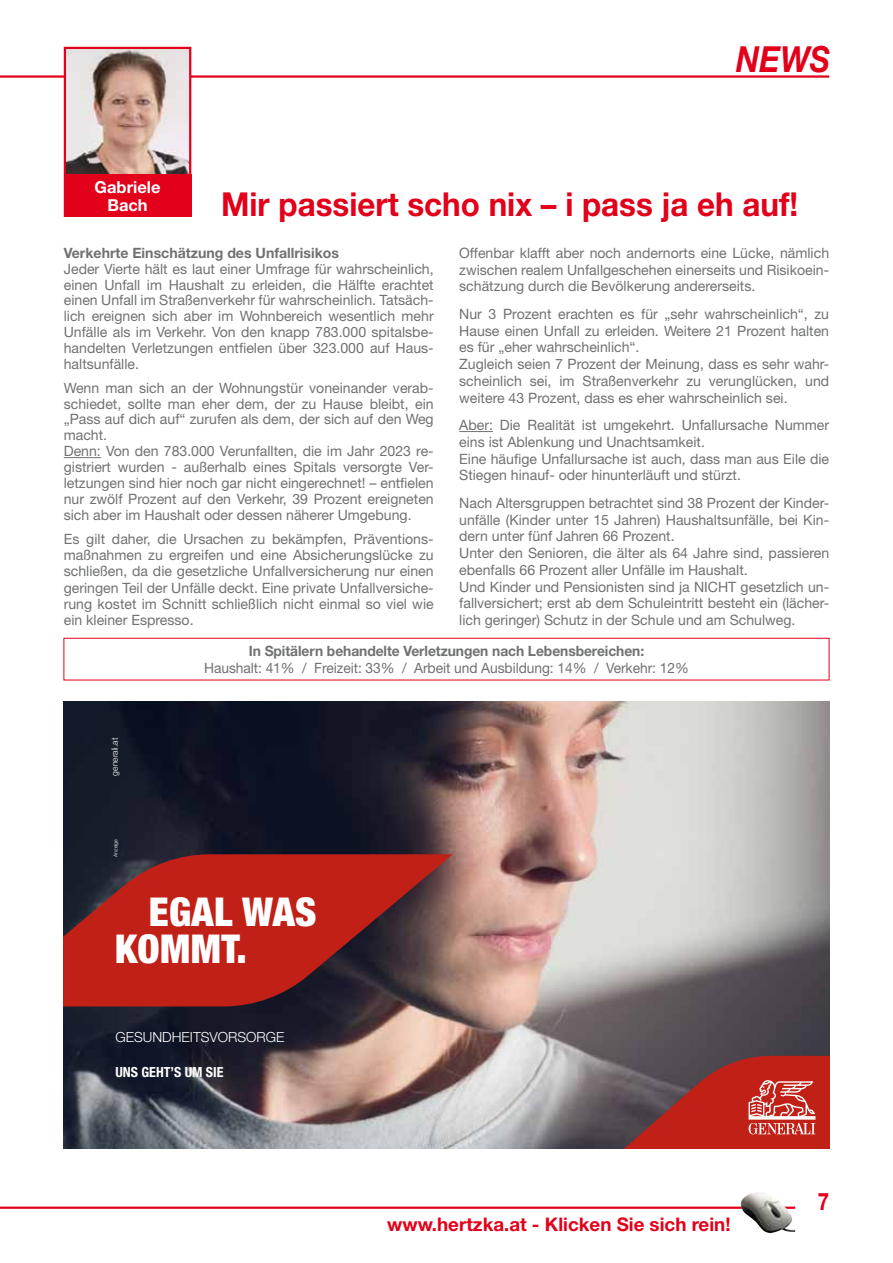
<style>
.page{position:relative;width:893px;height:1263px;background:#fff}
.page>*{position:absolute;margin:0;border:0;box-sizing:border-box;transform-origin:0 0}
.t1{font:900 condensed 39.75px/37px "Helvetica Neue LT Std";letter-spacing:.01em;color:#fff}
.t2{font:italic 700 36px "Helvetica Neue";color:#e2001a;scale:.87 1}
.t3{font:700 33px "Helvetica Neue";color:#e2001a;scale:.95 1}
.t4{font:700 24px "Helvetica Neue";color:#e2001a;scale:.85 1}
.t5{font:700 18.75px "Helvetica Neue";color:#e2001a}
.t6{font:700 16.5px/18px "Helvetica Neue";color:#fff;text-align:center}
.t7{font:14.25px/16.8px "Helvetica Neue";color:#707172}
.t8{font:700 14.25px "Helvetica Neue";letter-spacing:-.005em;color:#707172}
.t9{font:300 13.95px "Helvetica Neue LT";color:#fff}
.t10{font:700 condensed 13.95px "Helvetica Neue LT";color:#fff}
.t11{font:300 8.55px "Helvetica Neue LT";color:#fff}
.t12{font:300 5.1px "Helvetica Neue LT";color:#fff}
</style>
<div class="page">
<hr style="left:0;top:1206px;width:795px;height:3px;background:#e2001a">
<hr style="left:0;top:75px;width:829px;height:3px;background:#e2001a">
<img style="left:741px;top:1192px;width:19px;height:32px">
<hr style="left:64px;top:457px;width:37px;height:1px;background:#707172">
<hr style="left:459px;top:431px;width:34px;height:1px;background:#707172">
<img style="left:67px;top:50px;width:121px;height:124px">
<div style="left:64px;top:47px;width:127px;height:170px;border:2px solid #e2001a"></div>
<div style="left:64px;top:174px;width:127px;height:43px;background:#e2001a"></div>
<img style="left:64px;top:702px;width:765px;height:446px">
<svg style="left:64px;top:854px;width:389px;height:152px;background:#972622"></svg>
<svg style="left:607px;top:1056px;width:222px;height:92px;background:#a13c39"></svg>
<p class="t6" style="left:95px;top:177px;width:67px">Gabriele<br>Bach</p>
<h2 class="t2" style="left:736px;top:37px;width:109px">NEWS</h2>
<h3 class="t3" style="left:221px;top:184px;width:609px">Mir passiert scho nix – i pass ja eh auf!</h3>
<p class="t8" style="left:64px;top:244px;width:277px">Verkehrte Einschätzung des Unfallrisikos</p>
<p class="t7" style="left:64px;top:260px;width:371px;line-height:15.9px;text-align:justify">Jeder Vierte hält es laut einer Umfrage für wahrscheinlich, einen Unfall im Haushalt zu erleiden, die Hälfte erachtet einen Unfall im Straßenverkehr für wahrscheinlich. Tatsäch&shy;lich ereignen sich aber im Wohnbereich wesentlich mehr Unfälle als im Verkehr. Von den knapp 783.000 spitalsbe&shy;handelten Verletzungen entfielen über 323.000 auf Haus&shy;haltsunfälle.</p>
<p class="t7" style="left:64px;top:379px;width:371px;line-height:15.9px">Wenn man sich an der Wohnungstür voneinander verab&shy;schiedet, sollte man eher dem, der zu Hause bleibt, ein „Pass auf dich auf“ zurufen als dem, der sich auf den Weg macht.<br>Denn: Von den 783.000 Verunfallten, die im Jahr 2023 re&shy;gistriert wurden - außerhalb eines Spitals versorgte Ver&shy;letzungen sind hier noch gar nicht eingerechnet! – entfielen nur zwölf Prozent auf den Verkehr, 39 Prozent ereigneten sich aber im Haushalt oder dessen näherer Umgebung.</p>
<p class="t7" style="left:64px;top:530px;width:371px;line-height:16.2px;text-align:justify">Es gilt daher, die Ursachen zu bekämpfen, Präventions&shy;maßnahmen zu ergreifen und eine Absicherungslücke zu schließen, da die gesetzliche Unfallversicherung nur einen geringen Teil der Unfälle deckt. Eine private Unfallversiche&shy;rung kostet im Schnitt schließlich nicht einmal so viel wie ein kleiner Espresso.</p>
<p class="t7" style="left:459px;top:244px;width:371px;text-align:justify">Offenbar klafft aber noch andernorts eine Lücke, nämlich zwischen realem Unfallgeschehen einerseits und Risikoein&shy;schätzung durch die Bevölkerung andererseits.</p>
<p class="t7" style="left:459px;top:305px;width:371px">Nur 3 Prozent erachten es für „sehr wahrscheinlich“, zu Hause einen Unfall zu erleiden. Weitere 21 Prozent halten es für „eher wahrscheinlich“.<br>Zugleich seien 7 Prozent der Meinung, dass es sehr wahr&shy;scheinlich sei, im Straßenverkehr zu verunglücken, und weitere 43 Prozent, dass es eher wahrscheinlich sei.</p>
<p class="t7" style="left:459px;top:416px;width:371px">Aber: Die Realität ist umgekehrt. Unfallursache Nummer eins ist Ablenkung und Unachtsamkeit.<br>Eine häufige Unfallursache ist auch, dass man aus Eile die Stiegen hinauf- oder hinunterläuft und stürzt.</p>
<p class="t7" style="left:459px;top:494px;width:371px">Nach Altersgruppen betrachtet sind 38 Prozent der Kinder&shy;unfälle (Kinder unter 15 Jahren) Haushaltsunfälle, bei Kin&shy;dern unter fünf Jahren 66 Prozent.<br>Unter den Senioren, die älter als 64 Jahre sind, passieren ebenfalls 66 Prozent aller Unfälle im Haushalt.<br>Und Kinder und Pensionisten sind ja NICHT gesetzlich un&shy;fallversichert; erst ab dem Schuleintritt besteht ein (lächer&shy;lich geringer) Schutz in der Schule und am Schulweg.</p>
<p class="t11" style="left:110px;top:776px;width:40px;rotate:-90deg">generali.at</p>
<p class="t12" style="left:113px;top:857px;width:19px;rotate:-90deg">Anzeige</p>
<p class="t8" style="left:249px;top:642px;width:397px">In Spitälern behandelte Verletzungen nach Lebensbereichen:</p>
<p class="t7" style="left:204px;top:659px;width:486px">Haushalt: 41% / Freizeit: 33% / Arbeit und Ausbildung: 14% / Verkehr: 12%</p>
<h1 class="t1" style="left:115px;top:892px;width:203px;text-indent:34px">EGAL WAS<br>KOMMT.</h1>
<p class="t9" style="left:115px;top:1029px;width:171px">GESUNDHEITSVORSORGE</p>
<p class="t10" style="left:115px;top:1064px;width:110px">UNS GEHT’S UM SIE</p>
<h3 class="t5" style="left:387px;top:1212px;width:345px">www.hertzka.at - Klicken Sie sich rein!</h3>
<h3 class="t4" style="left:818px;top:1186px;width:15px">7</h3>
</div>
